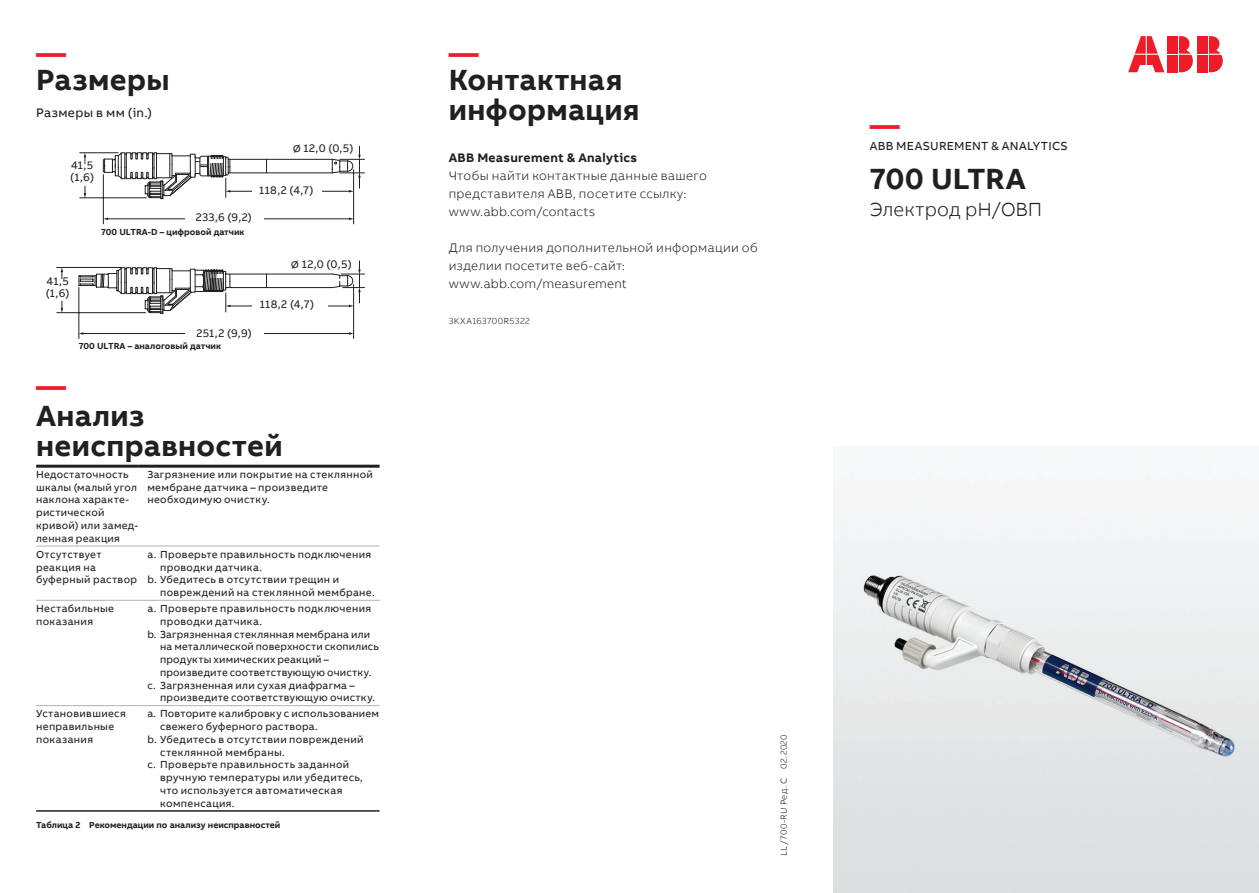
<style>
.page{position:relative;width:1259px;height:893px;background:#fff}
.page>*{position:absolute;margin:0;border:0;box-sizing:border-box;transform-origin:0 0}
.t1{font:700 30px/30px "AB Bvoice";letter-spacing:.01em;color:#231f20}
.t2{font:700 30px "AB Bvoice";color:#ee1c28}
.t3{font:300 19.5px "AB Bvoice";color:#231f20}
.t4{font:300 12.75px/18px "AB Bvoice";letter-spacing:.025em;color:#231f20}
.t5{font:700 12.75px "AB Bvoice";letter-spacing:.02em;color:#231f20}
.t6{font:12.75px "AB Bvoice";letter-spacing:.025em;color:#231f20}
.t7{font:12px "AB Bvoice";letter-spacing:.025em;color:#231f20}
.t8{font:11.25px/12px "AB Bvoice";letter-spacing:.03em;color:#231f20}
.t9{font:10.5px/12.8px "AB Bvoice";letter-spacing:.03em;color:#231f20}
.t10{font:10.5px "AB Bvoice";letter-spacing:.01em;color:#231f20}
.t11{font:700 9px "AB Bvoice";color:#231f20}
.t12{font:300 9px "AB Bvoice";letter-spacing:.035em;color:#231f20}
</style>
<div class="page">
<div style="left:1197px;top:36px;width:10px;height:18px;background:#ee1c28"></div>
<div style="left:1197px;top:55px;width:10px;height:17px;background:#ee1c28"></div>
<svg style="left:1209px;top:36px;width:13px;height:36px"></svg>
<svg style="left:1128px;top:36px;width:36px;height:36px"></svg>
<div style="left:1167px;top:36px;width:10px;height:18px;background:#ee1c28"></div>
<div style="left:1167px;top:55px;width:10px;height:17px;background:#ee1c28"></div>
<svg style="left:1179px;top:36px;width:13px;height:36px"></svg>
<hr style="left:36px;top:546px;width:103px;height:1px;background:#b2b3b7">
<hr style="left:139px;top:546px;width:240px;height:1px;background:#b2b3b7">
<hr style="left:36px;top:600px;width:103px;height:1px;background:#b2b3b7">
<hr style="left:139px;top:600px;width:240px;height:1px;background:#b2b3b7">
<hr style="left:36px;top:705px;width:103px;height:1px;background:#b2b3b7">
<hr style="left:139px;top:705px;width:240px;height:1px;background:#b2b3b7">
<hr style="left:36px;top:465px;width:103px;height:3px;background:#231f20">
<hr style="left:139px;top:465px;width:240px;height:3px;background:#231f20">
<hr style="left:36px;top:810px;width:103px;height:2px;background:#231f20">
<hr style="left:139px;top:810px;width:240px;height:2px;background:#231f20">
<hr style="left:353px;top:170px;width:1px;height:54px;background:#231f20">
<hr style="left:80px;top:198px;width:66px;height:1px;background:#231f20">
<hr style="left:80px;top:152px;width:38px;height:1px;background:#231f20">
<hr style="left:103px;top:175px;width:1px;height:49px;background:#231f20">
<hr style="left:107px;top:219px;width:243px;height:1px;background:#231f20">
<hr style="left:85px;top:157px;width:1px;height:37px;background:#231f20">
<svg style="left:102px;top:146px;width:262px;height:53px"></svg>
<hr style="left:353px;top:284px;width:1px;height:55px;background:#231f20">
<hr style="left:57px;top:312px;width:89px;height:1px;background:#231f20">
<hr style="left:57px;top:267px;width:64px;height:1px;background:#231f20">
<hr style="left:79px;top:287px;width:1px;height:52px;background:#231f20">
<hr style="left:83px;top:333px;width:267px;height:1px;background:#231f20">
<hr style="left:62px;top:271px;width:1px;height:38px;background:#231f20">
<svg style="left:79px;top:261px;width:285px;height:53px"></svg>
<div style="left:253px;top:187px;width:69px;height:8px;background:#fff"></div>
<div style="left:253px;top:302px;width:75px;height:8px;background:#fff"></div>
<div style="left:185px;top:213px;width:78px;height:12px;background:#fff"></div>
<div style="left:185px;top:328px;width:78px;height:12px;background:#fff"></div>
<div style="left:79px;top:164px;width:12px;height:21px;background:#fff"></div>
<div style="left:56px;top:279px;width:12px;height:21px;background:#fff"></div>
<img style="left:834px;top:486px;width:425px;height:407px">
<h1 class="t2" style="left:36px;top:34px;width:31px">—</h1>
<h1 class="t1" style="left:36px;top:65px;width:135px">Размеры</h1>
<p class="t6" style="left:36px;top:105px;width:117px">Размеры в мм (in.)</p>
<p class="t8" style="left:70px;top:159px;width:25px">41,5 (1,6)</p>
<p class="t8" style="left:196px;top:211px;width:58px">233,6 (9,2)</p>
<p class="t11" style="left:101px;top:226px;width:145px">700 ULTRA-D – цифровой датчик</p>
<p class="t8" style="left:293px;top:142px;width:62px">∅ 12,0 (0,5)</p>
<p class="t8" style="left:259px;top:184px;width:56px">118,2 (4,7)</p>
<p class="t8" style="left:46px;top:275px;width:25px">41,5 (1,6)</p>
<p class="t8" style="left:291px;top:259px;width:62px">∅ 12,0 (0,5)</p>
<p class="t8" style="left:196px;top:327px;width:57px">251,2 (9,9)</p>
<p class="t11" style="left:79px;top:340px;width:144px">700 ULTRA – аналоговый датчик</p>
<p class="t8" style="left:260px;top:298px;width:56px">118,2 (4,7)</p>
<h1 class="t2" style="left:36px;top:367px;width:31px">—</h1>
<h1 class="t1" style="left:36px;top:401px;width:248px">Анализ неисправностей</h1>
<p class="t9" style="left:36px;top:468px;width:104px">Недостаточность шкалы (малый угол наклона характе&shy;ристической кривой) или замед&shy;ленная реакция</p>
<p class="t9" style="left:147px;top:468px;width:227px">Загрязнение или покрытие на стеклянной мембране датчика – произведите необходимую очистку.</p>
<p class="t9" style="left:36px;top:548px;width:102px">Отсутствует реакция на буферный раствор</p>
<p class="t9" style="left:147px;top:548px;width:225px">a. Проверьте правильность подключения</p>
<p class="t9" style="left:160px;top:561px;width:103px">проводки датчика.</p>
<p class="t9" style="left:147px;top:573px;width:193px">b. Убедитесь в отсутствии трещин и</p>
<p class="t9" style="left:160px;top:586px;width:216px">повреждений на стеклянной мембране.</p>
<p class="t9" style="left:36px;top:602px;width:79px">Нестабильные показания</p>
<p class="t9" style="left:147px;top:602px;width:225px">a. Проверьте правильность подключения</p>
<p class="t9" style="left:160px;top:615px;width:103px">проводки датчика.</p>
<p class="t10" style="left:147px;top:628px;width:224px">b. Загрязненная стеклянная мембрана или</p>
<p class="t10" style="left:160px;top:640px;width:220px">на металлической поверхности скопились</p>
<p class="t10" style="left:160px;top:653px;width:170px">продукты химических реакций –</p>
<p class="t10" style="left:160px;top:666px;width:213px">произведите соответствующую очистку.</p>
<p class="t9" style="left:147px;top:679px;width:209px">c. Загрязненная или сухая диафрагма –</p>
<p class="t9" style="left:160px;top:691px;width:216px">произведите соответствующую очистку.</p>
<p class="t9" style="left:36px;top:707px;width:91px">Установившиеся неправильные показания</p>
<p class="t9" style="left:147px;top:707px;width:233px">a. Повторите калибровку с использованием</p>
<p class="t9" style="left:160px;top:720px;width:159px">свежего буферного раствора.</p>
<p class="t9" style="left:147px;top:733px;width:218px">b. Убедитесь в отсутствии повреждений</p>
<p class="t9" style="left:160px;top:746px;width:126px">стеклянной мембраны.</p>
<p class="t9" style="left:147px;top:758px;width:203px">c. Проверьте правильность заданной</p>
<p class="t9" style="left:160px;top:771px;width:204px">вручную температуры или убедитесь,</p>
<p class="t9" style="left:160px;top:784px;width:184px">что используется автоматическая</p>
<p class="t9" style="left:160px;top:797px;width:76px">компенсация.</p>
<p class="t11" style="left:36px;top:819px;width:246px">Таблица 2 Рекомендации по анализу неисправностей</p>
<h1 class="t2" style="left:449px;top:34px;width:31px">—</h1>
<h1 class="t1" style="left:449px;top:65px;width:192px">Контактная информация</h1>
<p class="t5" style="left:449px;top:150px;width:190px">ABB Measurement &amp; Analytics</p>
<p class="t4" style="left:449px;top:167px;width:260px">Чтобы найти контактные данные вашего представителя ABB, посетите ссылку: www.abb.com/contacts</p>
<p class="t4" style="left:449px;top:239px;width:310px">Для получения дополнительной информации об изделии посетите веб-сайт: www.abb.com/measurement</p>
<p class="t12" style="left:449px;top:316px;width:83px">3KXA163700R5322</p>
<p class="t12" style="left:778px;top:856px;width:123px;rotate:-90deg">LL/700-RU Ред. C 02.2020</p>
<h1 class="t2" style="left:869px;top:106px;width:31px">—</h1>
<p class="t7" style="left:869px;top:138px;width:199px">ABB MEASUREMENT &amp; ANALYTICS</p>
<h1 class="t1" style="left:869px;top:164px;width:157px">700 ULTRA</h1>
<h2 class="t3" style="left:869px;top:198px;width:174px">Электрод pH/ОВП</h2>
</div>
